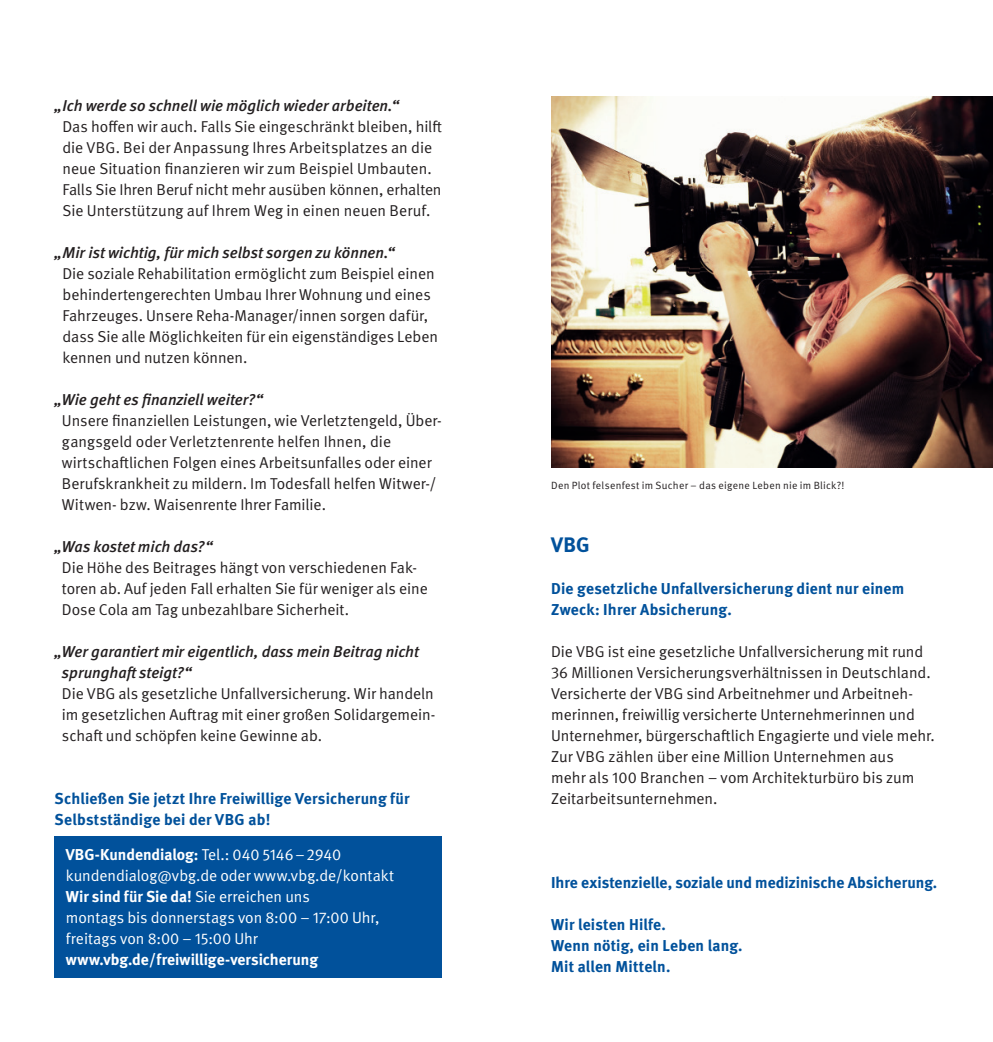
<style>
.page{position:relative;width:993px;height:1042px;background:#fff}
.page>*{position:absolute;margin:0;border:0;box-sizing:border-box;transform-origin:0 0}
.t1{font:700 21px "DGUV Meta";color:#01519b}
.t2{font:15.75px/21px "DGUV Meta";color:#231f20}
.t3{font:700 15.75px/21px "DGUV Meta";letter-spacing:.01em;color:#01519b}
.t4{font:italic 500 15.75px/21px "DGUV Meta";color:#231f20}
.t5{font:15.75px/21px "DGUV Meta";color:#fff}
.t6{font:700 15.75px "DGUV Meta";color:#fff}
.t7{font:10.5px "DGUV Meta";letter-spacing:.03em;color:#231f20}
.s1{font-weight:700}
</style>
<div class="page">
<div style="left:55px;top:835px;width:386px;height:142px;background:#01519b"></div>
<img style="left:551px;top:97px;width:441px;height:371px">
<p class="t4" style="left:55px;top:95px;width:345px">„Ich werde so schnell wie möglich wieder arbeiten.“</p>
<p class="t2" style="left:62px;top:116px;width:381px">Das hoffen wir auch. Falls Sie eingeschränkt bleiben, hilft die VBG. Bei der Anpassung Ihres Arbeitsplatzes an die neue Situation finanzieren wir zum Beispiel Umbauten.<br>Falls Sie Ihren Beruf nicht mehr ausüben können, erhalten Sie Unterstützung auf Ihrem Weg in einen neuen Beruf.</p>
<p class="t4" style="left:55px;top:242px;width:341px">„Mir ist wichtig, für mich selbst sorgen zu können.“</p>
<p class="t2" style="left:62px;top:263px;width:377px">Die soziale Rehabilitation ermöglicht zum Beispiel einen behindertengerechten Umbau Ihrer Wohnung und eines Fahrzeuges. Unsere Reha-Manager/innen sorgen dafür, dass Sie alle Möglichkeiten für ein eigenständiges Leben kennen und nutzen können.</p>
<p class="t4" style="left:55px;top:389px;width:210px">„Wie geht es finanziell weiter?“</p>
<p class="t2" style="left:62px;top:410px;width:381px">Unsere finanziellen Leistungen, wie Verletztengeld, Über&shy;gangsgeld oder Verletztenrente helfen Ihnen, die wirtschaftlichen Folgen eines Arbeitsunfalles oder einer Berufskrankheit zu mildern. Im Todesfall helfen Witwer-/ Witwen- bzw. Waisenrente Ihrer Familie.</p>
<p class="t4" style="left:55px;top:536px;width:159px">„Was kostet mich das?“</p>
<p class="t2" style="left:62px;top:557px;width:367px">Die Höhe des Beitrages hängt von verschiedenen Fak&shy;toren ab. Auf jeden Fall erhalten Sie für weniger als eine<br>Dose Cola am Tag unbezahlbare Sicherheit.</p>
<p class="t4" style="left:62px;top:641px;width:358px;text-indent:-7px">„Wer garantiert mir eigentlich, dass mein Beitrag nicht sprunghaft steigt?“</p>
<p class="t2" style="left:62px;top:683px;width:375px;text-align:justify">Die VBG als gesetzliche Unfallversicherung. Wir handeln im gesetzlichen Auftrag mit einer großen Solidargemein&shy;schaft und schöpfen keine Gewinne ab.</p>
<p class="t3" style="left:55px;top:788px;width:356px">Schließen Sie jetzt Ihre Freiwillige Versicherung für<br>Selbstständige bei der VBG ab!</p>
<p class="t5" style="left:66px;top:844px;width:329px"><span class="s1">VBG-Kundendialog:</span> Tel.: 040 5146–2940 kundendialog@vbg.de oder www.vbg.de/kontakt <span class="s1">Wir sind für Sie da!</span> Sie erreichen uns<br>montags bis donnerstags von 8:00 – 17:00 Uhr, freitags von 8:00 – 15:00 Uhr</p>
<p class="t6" style="left:66px;top:950px;width:254px">www.vbg.de/freiwillige-versicherung</p>
<p class="t7" style="left:551px;top:479px;width:295px">Den Plot felsenfest im Sucher – das eigene Leben nie im Blick?!</p>
<h1 class="t1" style="left:551px;top:532px;width:40px">VBG</h1>
<p class="t3" style="left:551px;top:578px;width:354px">Die gesetzliche Unfallversicherung dient nur einem<br>Zweck: Ihrer Absicherung.</p>
<p class="t2" style="left:551px;top:641px;width:385px">Die VBG ist eine gesetzliche Unfallversicherung mit rund 36 Millionen Versicherungsverhältnissen in Deutschland.<br>Versicherte der VBG sind Arbeitnehmer und Arbeitneh&shy;merinnen, freiwillig versicherte Unternehmerinnen und Unternehmer, bürgerschaftlich Engagierte und viele mehr.<br>Zur VBG zählen über eine Million Unternehmen aus<br>mehr als 100 Branchen – vom Architekturbüro bis zum Zeitarbeitsunternehmen.</p>
<p class="t3" style="left:551px;top:872px;width:387px">Ihre existenzielle, soziale und medizinische Absicherung.</p>
<p class="t3" style="left:551px;top:914px;width:193px">Wir leisten Hilfe.<br>Wenn nötig, ein Leben lang.<br>Mit allen Mitteln.</p>
</div>
